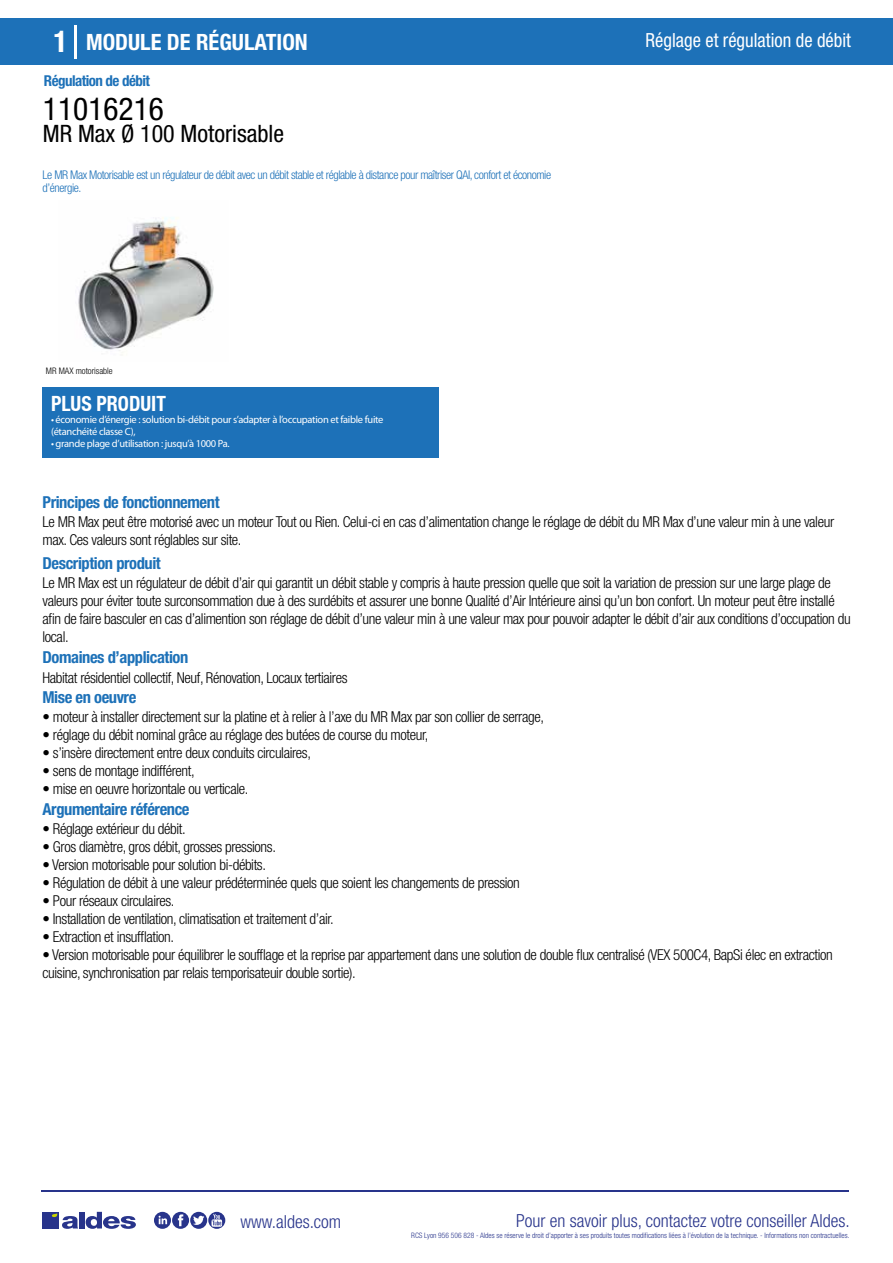
<style>
.page{position:relative;width:893px;height:1263px;background:#fff}
.page>*{position:absolute;margin:0;border:0;box-sizing:border-box;transform-origin:0 0}
.t1{font:condensed 31.5px "Helvetica Neue LT Std";color:#000}
.t2{font:condensed 24px "Helvetica Neue LT Std";color:#000}
.t3{font:700 condensed 22.5px "Helvetica Neue LT Std";color:#fff}
.t4{font:700 condensed 21px "Helvetica Neue";color:#fff;scale:.95 1}
.t5{font:condensed 19.5px "Helvetica Neue LT Std";color:#fff;scale:.95 1}
.t6{font:300 condensed 18px "Helvetica Neue";color:#28348b}
.t7{font:700 condensed 16.5px "Helvetica Neue LT Std";letter-spacing:-.025em;color:#1d71b8}
.t8{font:300 condensed 15px/18px "Helvetica Neue LT Std";letter-spacing:-.025em;color:#000}
.t9{font:700 condensed 15px "Helvetica Neue LT Std";letter-spacing:-.035em;color:#1d71b8}
.t10{font:300 condensed 12px/13.5px "Helvetica Neue LT Std";letter-spacing:-.035em;color:#1d71b8}
.t11{font:10.5px/12px "Myriad Pro";letter-spacing:-.03em;color:#fff}
.t12{font:300 condensed 9px "Helvetica Neue";color:#000}
.t13{font:300 condensed 7.5px "Helvetica Neue";color:#28348b}
.s1{font-size:30px}
</style>
<div class="page">
<div style="left:0;top:18px;width:893px;height:46px;background:#1d71b8"></div>
<div style="left:43px;top:387px;width:396px;height:70px;background:#1d71b8"></div>
<hr style="left:74px;top:25px;width:2px;height:33px;background:#fff">
<svg style="left:78px;top:217px;width:136px;height:138px"></svg>
<hr style="left:41px;top:1190px;width:808px;height:1px;background:#28348b">
<svg style="left:154px;top:1212px;width:71px;height:17px"></svg>
<div style="left:42px;top:1212px;width:17px;height:16px;background:#28348b"></div>
<div style="left:79px;top:1212px;width:5px;height:16px;background:#28348b"></div>
<svg style="left:86px;top:1212px;width:50px;height:17px"></svg>
<svg style="left:52px;top:1213px;width:26px;height:16px"></svg>
<h3 class="t3" style="left:54px;top:28px;width:256px"><span class="s1">1</span> MODULE DE RÉGULATION</h3>
<h3 class="t5" style="left:646px;top:29px;width:218px">Réglage et régulation de débit</h3>
<p class="t9" style="left:44px;top:71px;width:108px">Régulation de débit</p>
<h1 class="t1" style="left:43px;top:91px;width:122px">11016216</h1>
<h2 class="t2" style="left:43px;top:120px;width:243px">MR Max Ø 100 Motorisable</h2>
<p class="t10" style="left:43px;top:167px;width:510px">Le MR Max Motorisable est un régulateur de débit avec un débit stable et réglable à distance pour maîtriser QAI, confort et économie d’énergie.</p>
<p class="t12" style="left:46px;top:365px;width:68px">MR MAX motorisable</p>
<h3 class="t4" style="left:51px;top:391px;width:122px">PLUS PRODUIT</h3>
<p class="t11" style="left:51px;top:413px;width:334px">• économie d’énergie : solution bi-débit pour s’adapter à l’occupation et faible fuite (étanchéité classe C),</p>
<p class="t11" style="left:51px;top:437px;width:180px">• grande plage d’utilisation : jusqu’à 1000 Pa.</p>
<p class="t7" style="left:43px;top:492px;width:179px">Principes de fonctionnement</p>
<p class="t8" style="left:43px;top:513px;width:793px">Le MR Max peut être motorisé avec un moteur Tout ou Rien. Celui-ci en cas d’alimentation change le réglage de débit du MR Max d’une valeur min à une valeur max. Ces valeurs sont réglables sur site.</p>
<p class="t8" style="left:43px;top:573px;width:810px">Le MR Max est un régulateur de débit d’air qui garantit un débit stable y compris à haute pression quelle que soit la variation de pression sur une large plage de valeurs pour éviter toute surconsommation due à des surdébits et assurer une bonne Qualité d’Air Intérieure ainsi qu’un bon confort. Un moteur peut être installé afin de faire basculer en cas d’alimention son réglage de débit d’une valeur min à une valeur max pour pouvoir adapter le débit d’air aux conditions d’occupation du local.</p>
<p class="t8" style="left:43px;top:668px;width:307px">Habitat résidentiel collectif, Neuf, Rénovation, Locaux tertiaires</p>
<p class="t8" style="left:43px;top:708px;width:503px">• moteur à installer directement sur la platine et à relier à l’axe du MR Max par son collier de serrage,</p>
<p class="t8" style="left:43px;top:726px;width:387px">• réglage du débit nominal grâce au réglage des butées de course du moteur,</p>
<p class="t8" style="left:43px;top:744px;width:270px">• s’insère directement entre deux conduits circulaires,</p>
<p class="t8" style="left:43px;top:762px;width:154px">• sens de montage indifférent,</p>
<p class="t8" style="left:43px;top:780px;width:207px">• mise en oeuvre horizontale ou verticale.</p>
<p class="t7" style="left:43px;top:553px;width:120px">Description produit</p>
<p class="t7" style="left:43px;top:647px;width:147px">Domaines d’application</p>
<p class="t7" style="left:43px;top:687px;width:95px">Mise en oeuvre</p>
<p class="t7" style="left:43px;top:799px;width:149px">Argumentaire référence</p>
<p class="t8" style="left:43px;top:819px;width:145px">• Réglage extérieur du débit.</p>
<p class="t8" style="left:43px;top:837px;width:235px">• Gros diamètre, gros débit, grosses pressions.</p>
<p class="t8" style="left:43px;top:855px;width:225px">• Version motorisable pour solution bi-débits.</p>
<p class="t8" style="left:43px;top:873px;width:479px">• Régulation de débit à une valeur prédéterminée quels que soient les changements de pression</p>
<p class="t8" style="left:43px;top:891px;width:134px">• Pour réseaux circulaires.</p>
<p class="t8" style="left:43px;top:909px;width:293px">• Installation de ventilation, climatisation et traitement d’air.</p>
<p class="t8" style="left:43px;top:927px;width:133px">• Extraction et insufflation.</p>
<p class="t8" style="left:43px;top:945px;width:792px">• Version motorisable pour équilibrer le soufflage et la reprise par appartement dans une solution de double flux centralisé (VEX 500C4, BapSi élec en extraction cuisine, synchronisation par relais temporisateuir double sortie).</p>
<p class="t6" style="left:240px;top:1211px;width:102px">www.aldes.com</p>
<p class="t6" style="left:516px;top:1211px;width:335px">Pour en savoir plus, contactez votre conseiller Aldes.</p>
<p class="t13" style="left:411px;top:1230px;width:440px">RCS Lyon 956 506 828 - Aldes se réserve le droit d’apporter à ses produits toutes modifications liées à l’évolution de la technique. - Informations non contractuelles.</p>
</div>
